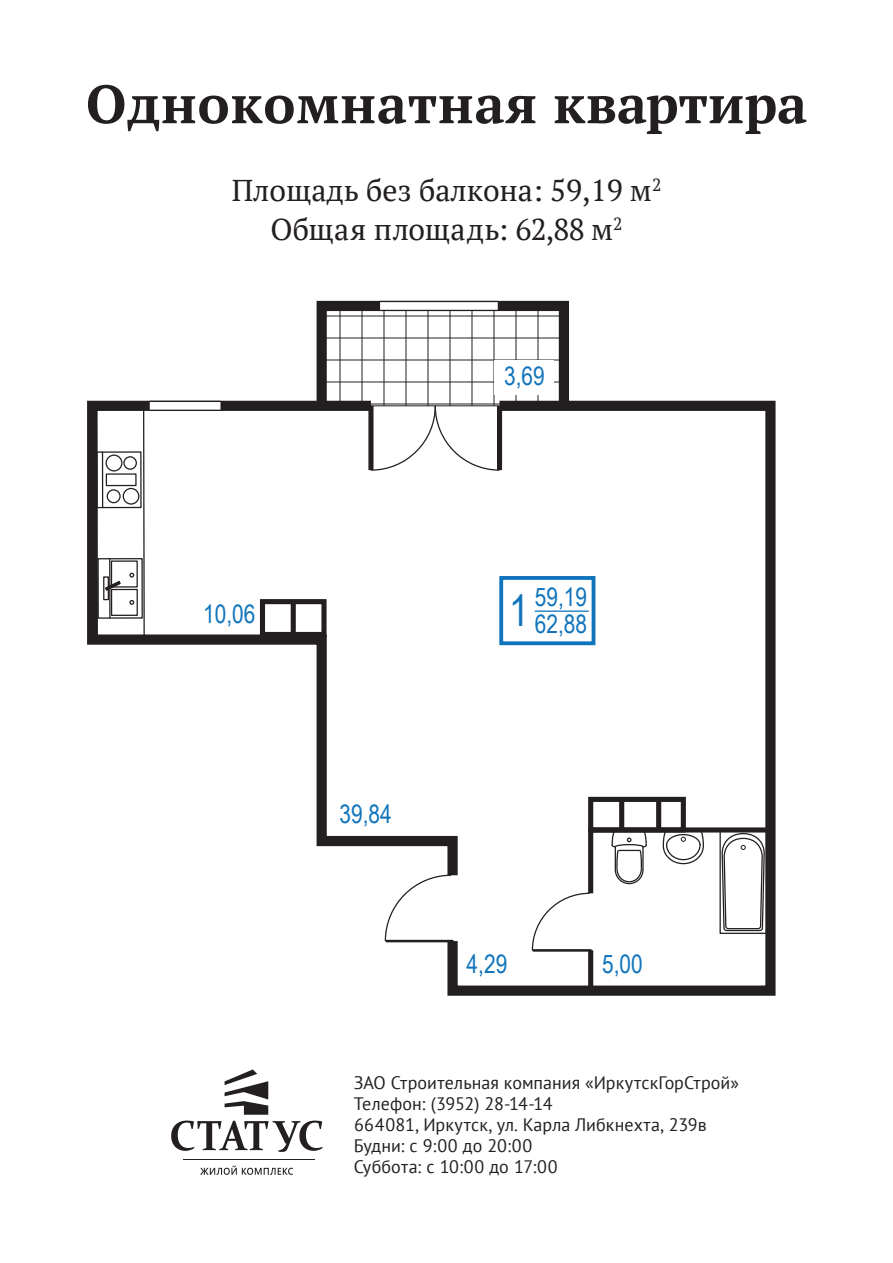
<style>
.page{position:relative;width:893px;height:1263px;background:#fff}
.page>*{position:absolute;margin:0;border:0;box-sizing:border-box;transform-origin:0 0}
.t1{font:700 54px "PT Serif";letter-spacing:.015em;color:#231f20}
.t2{font:30px/39px "PT Serif";color:#231f20;text-align:center}
.t3{font:25.5px "Arial Narrow";color:#1074bc}
.t4{font:18px/21px "PT Sans";color:#231f20}
</style>
<div class="page">
<svg style="left:200px;top:1166px;width:93px;height:9px"></svg>
<hr style="left:183px;top:1159px;width:131px;height:1px;background:#231f20">
<svg style="left:171px;top:1069px;width:152px;height:83px"></svg>
<svg style="left:442px;top:400px;width:334px;height:596px"></svg>
<svg style="left:317px;top:301px;width:252px;height:110px"></svg>
<svg style="left:87px;top:396px;width:376px;height:489px"></svg>
<div style="left:150px;top:401px;width:70px;height:10px;background:#231f20"></div>
<div style="left:150px;top:402px;width:70px;height:8px;background:#fff"></div>
<div style="left:380px;top:301px;width:118px;height:10px;background:#231f20"></div>
<div style="left:380px;top:302px;width:118px;height:8px;background:#fff"></div>
<div style="left:495px;top:361px;width:59px;height:34px;background:#fff"></div>
<div style="left:588px;top:950px;width:5px;height:39px;background:#231f20"></div>
<div style="left:588px;top:797px;width:98px;height:35px;border:5px solid #231f20"></div>
<div style="left:656px;top:799px;width:5px;height:31px;background:#231f20"></div>
<div style="left:619px;top:799px;width:5px;height:31px;background:#231f20"></div>
<div style="left:368px;top:406px;width:5px;height:64px;background:#231f20"></div>
<div style="left:497px;top:406px;width:5px;height:64px;background:#231f20"></div>
<svg style="left:370px;top:405px;width:131px;height:66px"></svg>
<hr style="left:387px;top:940px;width:66px;height:2px;background:#231f20">
<svg style="left:384px;top:874px;width:68px;height:68px"></svg>
<svg style="left:531px;top:825px;width:244px;height:127px"></svg>
<svg style="left:96px;top:408px;width:49px;height:229px"></svg>
<div style="left:260px;top:599px;width:67px;height:38px;border:5px solid #231f20"></div>
<div style="left:291px;top:602px;width:5px;height:32px;background:#231f20"></div>
<div style="left:499px;top:576px;width:96px;height:69px;border:4px solid #1074bc"></div>
<hr style="left:535px;top:610px;width:54px;height:2px;background:#1074bc">
<hr style="left:368px;top:406px;width:131px;height:1px;background:#231f20">
<h1 class="t1" style="left:86px;top:69px;width:723px">Однокомнатная квартира</h1>
<h2 class="t2" style="left:232px;top:171px;width:431px">Площадь без балкона: 59,19 м<sup>2<br></sup>Общая площадь: 62,88 м<sup>2</sup></h2>
<h3 class="t3" style="left:203px;top:595px;width:54px">10,06</h3>
<h3 class="t3" style="left:504px;top:357px;width:42px">3,69</h3>
<h3 class="t3" style="left:340px;top:795px;width:54px">39,84</h3>
<h3 class="t3" style="left:535px;top:578px;width:54px">59,19</h3>
<h3 class="t3" style="left:509px;top:605px;width:79px"><sup>1</sup> 62,88</h3>
<h3 class="t3" style="left:467px;top:945px;width:42px">4,29</h3>
<h3 class="t3" style="left:602px;top:945px;width:42px">5,00</h3>
<p class="t4" style="left:354px;top:1072px;width:387px">ЗАО Строительная компания «ИркутскГорСтрой»<br>Телефон: (3952) 28-14-14<br>664081, Иркутск, ул. Карла Либкнехта, 239в<br>Будни: с 9:00 до 20:00<br>Суббота: с 10:00 до 17:00</p>
</div>
